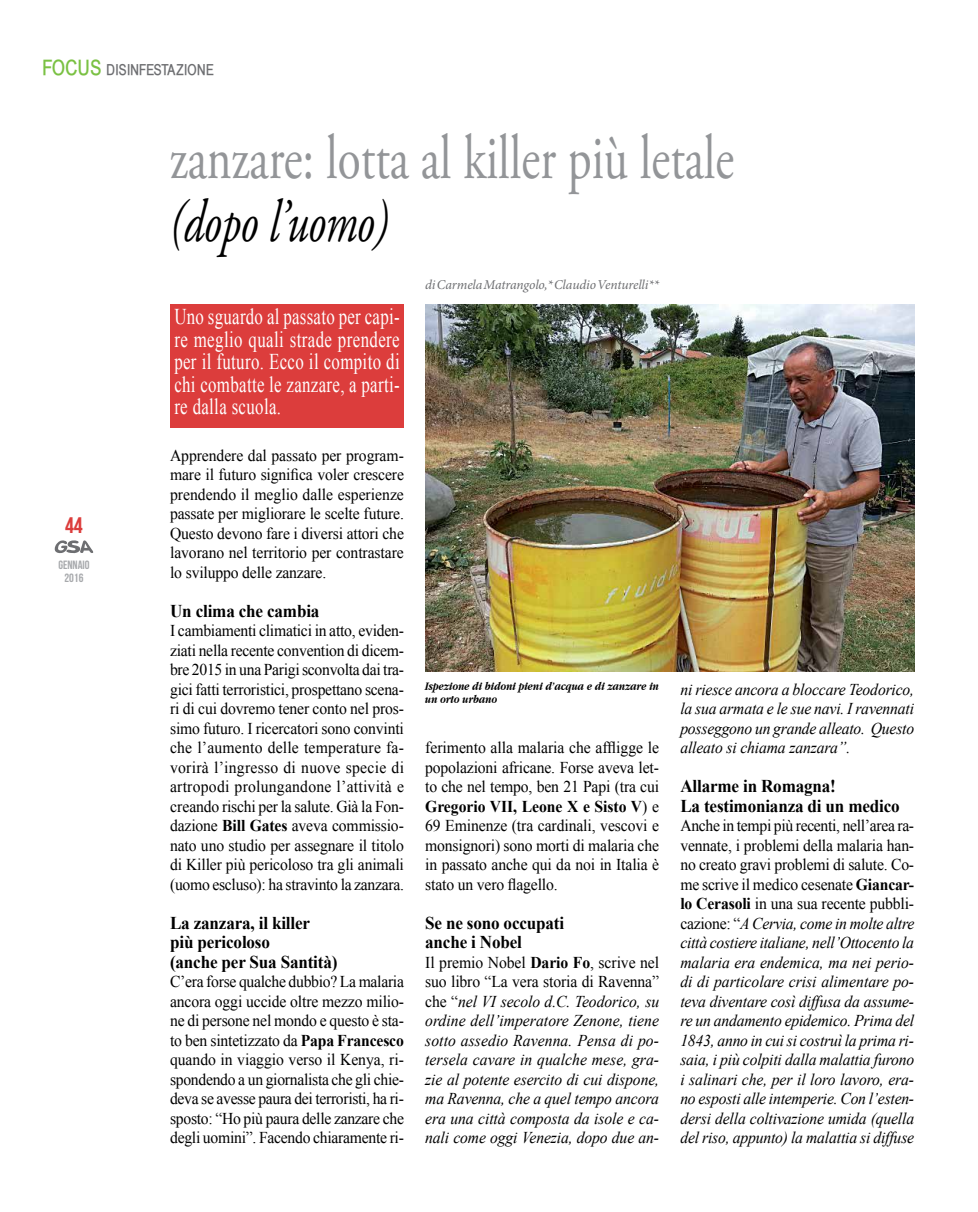
<style>
.page{position:relative;width:978px;height:1212px;background:#fff}
.page>*{position:absolute;margin:0;border:0;box-sizing:border-box;transform-origin:0 0}
.t1{font:63px "Adobe Garamond Pro";color:#939598;scale:.75 1}
.t2{font:italic 60px "Adobe Garamond Pro";letter-spacing:-.01em;color:#000;scale:.73 1}
.t3{font:22.5px/22.5px "Times New Roman";letter-spacing:.02em;color:#fff;text-align:justify;scale:.75 1}
.t4{font:22.5px "Bebas Neue";color:#dc3d3c}
.t5{font:700 18px/19.5px "Times New Roman";letter-spacing:-.01em;color:#000;scale:.95 1}
.t6{font:16.5px/19.5px "Times New Roman";letter-spacing:-.01em;color:#000;text-align:justify;scale:.95 1}
.t7{font:italic 16.5px/19.5px "Times New Roman";letter-spacing:-.01em;color:#000;text-align:justify;scale:.95 1}
.t8{font:700 15px "Babel Sans";color:#6d6e71}
.t9{font:italic 13.5px "Minion Pro";letter-spacing:-.015em;color:#6d6e71}
.t10{font:italic 700 12px/13.5px "Apple Garamond";color:#000}
.t11{font:12px/13.5px "Bebas Neue";color:#a7a9ac;text-align:center}
.s1{font-size:21px;color:#7ac143}
.s2{font-weight:700}
.s3{font-style:normal}
.s4{font-weight:700;font-style:normal}
</style>
<div class="page">
<svg style="left:55px;top:540px;width:38px;height:13px"></svg>
<div style="left:170px;top:304px;width:234px;height:124px;background:#dc3d3c"></div>
<img style="left:425px;top:304px;width:489px;height:367px">
<p class="t8" style="left:43px;top:62px;width:173px"><span class="s1">FOCUS</span> DISINFESTAZIONE</p>
<h1 class="t1" style="left:170px;top:120px;width:754px">zanzare: lotta al killer più letale</h1>
<h2 class="t2" style="left:170px;top:185px;width:300px">(dopo l’uomo)</h2>
<p class="t9" style="left:425px;top:276px;width:235px">di Carmela Matrangolo,* Claudio Venturelli**</p>
<h3 class="t4" style="left:65px;top:512px;width:19px">44</h3>
<p class="t11" style="left:58px;top:557px;width:33px">GENNAIO<br>2016</p>
<h3 class="t3" style="left:174px;top:305px;width:302px">Uno sguardo al passato per capi&shy;re meglio quali strade prendere per il futuro. Ecco il compito di chi combatte le zanzare, a parti&shy;re dalla scuola.</h3>
<p class="t6" style="left:170px;top:445px;width:248px">Apprendere dal passato per program&shy;mare il futuro significa voler crescere prendendo il meglio dalle esperienze passate per migliorare le scelte future.<br>Questo devono fare i diversi attori che lavorano nel territorio per contrastare lo sviluppo delle zanzare.</p>
<p class="t5" style="left:170px;top:600px;width:159px">Un clima che cambia</p>
<p class="t6" style="left:170px;top:620px;width:248px">I cambiamenti climatici in atto, eviden&shy;ziati nella recente convention di dicem&shy;bre 2015 in una Parigi sconvolta dai tra&shy;gici fatti terroristici, prospettano scena&shy;ri di cui dovremo tener conto nel pros&shy;simo futuro. I ricercatori sono convinti che l’aumento delle temperature fa&shy;vorirà l’ingresso di nuove specie di artropodi prolungandone l’attività e creando rischi per la salute. Già la Fon&shy;dazione <span class="s2">Bill Gates</span> aveva commissio&shy;nato uno studio per assegnare il titolo di Killer più pericoloso tra gli animali (uomo escluso): ha stravinto la zanzara.</p>
<p class="t5" style="left:170px;top:912px;width:178px">La zanzara, il killer più pericoloso<br>(anche per Sua Santità)</p>
<p class="t6" style="left:170px;top:971px;width:248px">C’era forse qualche dubbio? La malaria ancora oggi uccide oltre mezzo milio&shy;ne di persone nel mondo e questo è sta&shy;to ben sintetizzato da <span class="s2">Papa Francesco </span>quando in viaggio verso il Kenya, ri&shy;spondendo a un giornalista che gli chie&shy;deva se avesse paura dei terroristi, ha ri&shy;sposto: “Ho più paura delle zanzare che degli uomini”. Facendo chiaramente ri-</p>
<p class="t10" style="left:425px;top:679px;width:235px">ispezione di bidoni pieni d’acqua e di zanzare in un orto urbano</p>
<p class="t6" style="left:425px;top:737px;width:248px">ferimento alla malaria che affligge le popolazioni africane. Forse aveva let&shy;to che nel tempo, ben 21 Papi (tra cui <span class="s2">Gregorio VII, Leone X e Sisto V</span>) e 69 Eminenze (tra cardinali, vescovi e monsignori) sono morti di malaria che in passato anche qui da noi in Italia è stato un vero flagello.</p>
<p class="t5" style="left:425px;top:912px;width:148px">Se ne sono occupati anche i Nobel</p>
<p class="t7" style="left:425px;top:952px;width:248px"><span class="s3">Il premio Nobel</span> <span class="s4">Dario Fo</span><span class="s3">, scrive nel suo libro “La vera storia di Ravenna” che “</span>nel VI secolo d.C. Teodorico, su ordine dell’imperatore Zenone, tiene sotto assedio Ravenna. Pensa di po&shy;tersela cavare in qualche mese, gra&shy;zie al potente esercito di cui dispone, ma Ravenna, che a quel tempo ancora era una città composta da isole e ca&shy;nali come oggi Venezia, dopo due an-</p>
<p class="t7" style="left:680px;top:679px;width:248px">ni riesce ancora a bloccare Teodorico, la sua armata e le sue navi. I ravennati posseggono un grande alleato. Questo alleato si chiama zanzara”.</p>
<p class="t5" style="left:680px;top:776px;width:232px">Allarme in Romagna!<br>La testimonianza di un medico</p>
<p class="t7" style="left:680px;top:815px;width:248px"><span class="s3">Anche in tempi più recenti, nell’area ra&shy;vennate, i problemi della malaria han&shy;no creato gravi problemi di salute. Co&shy;me scrive il medico cesenate</span> <span class="s4">Giancar&shy;lo Cerasoli</span> <span class="s3">in una sua recente pubbli&shy;cazione: “</span>A Cervia, come in molte altre città costiere italiane, nell’Ottocento la malaria era endemica, ma nei perio&shy;di di particolare crisi alimentare po&shy;teva diventare così diffusa da assume&shy;re un andamento epidemico. Prima del 1843, anno in cui si costruì la prima ri&shy;saia, i più colpiti dalla malattia furono i salinari che, per il loro lavoro, era&shy;no esposti alle intemperie. Con l’esten&shy;dersi della coltivazione umida (quella del riso, appunto) la malattia si diffuse</p>
</div>
